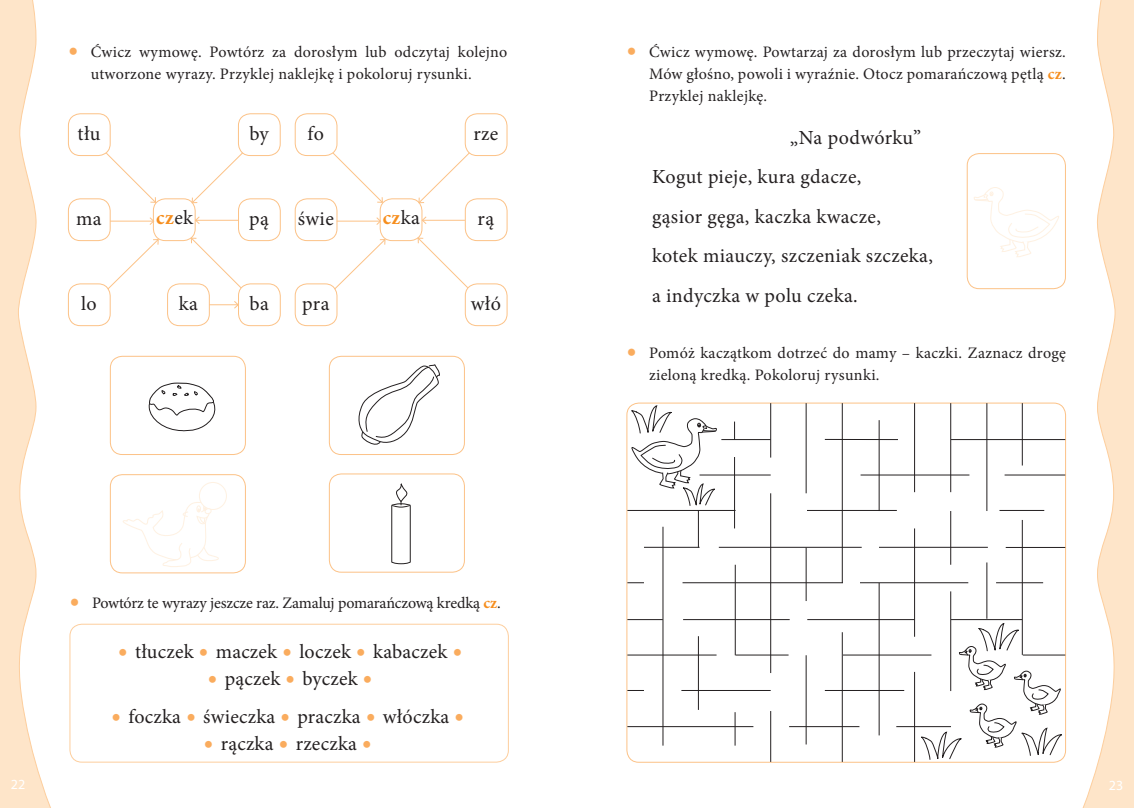
<style>
.page{position:relative;width:1134px;height:808px;background:#fff}
.page>*{position:absolute;margin:0;border:0;box-sizing:border-box;transform-origin:0 0}
.t1{font:20px/39.5px "Minion Pro";letter-spacing:.015em;color:#231f20}
.t2{font:700 20px "Minion Pro";color:#f68e1e}
.t3{font:16px/22px "Minion Pro";letter-spacing:.02em;color:#231f20}
.t4{font:16px "Minion Pro";letter-spacing:-.01em;color:#231f20}
.t5{font:14px "Myriad Pro";color:#fff}
.s1{font-weight:700;font-size:26px;color:#faac5e}
.s2{font-weight:400;color:#231f20}
.s3{font-weight:700;color:#f68e1e}
.s4{font-size:26px;color:#faac5e}
</style>
<div class="page">
<svg style="left:0;top:0;width:51px;height:808px"></svg>
<svg style="left:1082px;top:0;width:52px;height:808px"></svg>
<div style="left:68px;top:113px;width:43px;height:43px;border:1px solid #fcc287;border-radius:12px"></div>
<div style="left:238px;top:113px;width:43px;height:43px;border:1px solid #fcc287;border-radius:12px"></div>
<div style="left:68px;top:198px;width:43px;height:43px;border:1px solid #fcc287;border-radius:12px"></div>
<div style="left:238px;top:198px;width:43px;height:43px;border:1px solid #fcc287;border-radius:12px"></div>
<div style="left:68px;top:283px;width:43px;height:43px;border:1px solid #fcc287;border-radius:12px"></div>
<div style="left:238px;top:283px;width:43px;height:43px;border:1px solid #fcc287;border-radius:12px"></div>
<div style="left:153px;top:198px;width:43px;height:43px;border:1px solid #fcc287;border-radius:12px"></div>
<svg style="left:105px;top:152px;width:52px;height:51px"></svg>
<svg style="left:191px;top:152px;width:53px;height:52px"></svg>
<svg style="left:107px;top:238px;width:52px;height:52px"></svg>
<svg style="left:190px;top:237px;width:52px;height:52px"></svg>
<hr style="left:110px;top:221px;width:44px;height:1px;background:#fcc287">
<svg style="left:149px;top:217px;width:6px;height:9px"></svg>
<hr style="left:196px;top:220px;width:42px;height:1px;background:#fcc287">
<svg style="left:194px;top:216px;width:6px;height:9px"></svg>
<div style="left:295px;top:113px;width:42px;height:43px;border:1px solid #fcc287;border-radius:12px"></div>
<div style="left:465px;top:113px;width:42px;height:43px;border:1px solid #fcc287;border-radius:12px"></div>
<div style="left:295px;top:198px;width:42px;height:43px;border:1px solid #fcc287;border-radius:12px"></div>
<div style="left:465px;top:198px;width:42px;height:43px;border:1px solid #fcc287;border-radius:12px"></div>
<div style="left:295px;top:283px;width:42px;height:43px;border:1px solid #fcc287;border-radius:12px"></div>
<div style="left:465px;top:283px;width:42px;height:43px;border:1px solid #fcc287;border-radius:12px"></div>
<div style="left:380px;top:198px;width:42px;height:43px;border:1px solid #fcc287;border-radius:12px"></div>
<svg style="left:332px;top:152px;width:51px;height:51px"></svg>
<svg style="left:418px;top:152px;width:52px;height:52px"></svg>
<svg style="left:333px;top:238px;width:53px;height:52px"></svg>
<svg style="left:417px;top:237px;width:52px;height:52px"></svg>
<hr style="left:337px;top:221px;width:43px;height:1px;background:#fcc287">
<svg style="left:376px;top:217px;width:6px;height:9px"></svg>
<hr style="left:422px;top:220px;width:43px;height:1px;background:#fcc287">
<svg style="left:421px;top:216px;width:6px;height:9px"></svg>
<div style="left:168px;top:284px;width:41px;height:42px;background:#fff;border-radius:12px"></div>
<div style="left:167px;top:283px;width:43px;height:43px;border:1px solid #fcc287;border-radius:12px"></div>
<svg style="left:209px;top:300px;width:30px;height:9px"></svg>
<div style="left:69px;top:624px;width:440px;height:139px;border:1px solid #fdce9d;border-radius:12px"></div>
<div style="left:329px;top:473px;width:136px;height:100px;border:1px solid #fcc287;border-radius:12px"></div>
<div style="left:329px;top:356px;width:136px;height:99px;border:1px solid #fcc287;border-radius:12px"></div>
<div style="left:110px;top:356px;width:136px;height:99px;border:1px solid #fcc287;border-radius:12px"></div>
<div style="left:110px;top:474px;width:136px;height:99px;border:1px solid #fcc287;border-radius:12px"></div>
<svg style="left:358px;top:364px;width:82px;height:81px"></svg>
<div style="left:199px;top:482px;width:28px;height:28px;border:1px solid #fef1e2;border-radius:50%"></div>
<svg style="left:123px;top:502px;width:96px;height:65px"></svg>
<svg style="left:391px;top:483px;width:20px;height:81px"></svg>
<div style="left:967px;top:153px;width:99px;height:136px;border:1px solid #fcc287;border-radius:12px"></div>
<svg style="left:974px;top:187px;width:85px;height:70px"></svg>
<hr style="left:721px;top:439px;width:50px;height:1px;background:#231f20">
<hr style="left:663px;top:527px;width:1px;height:219px;background:#231f20">
<hr style="left:699px;top:475px;width:72px;height:1px;background:#231f20">
<hr style="left:627px;top:510px;width:108px;height:1px;background:#231f20">
<svg style="left:627px;top:582px;width:17px;height:1px"></svg>
<hr style="left:627px;top:619px;width:36px;height:1px;background:#231f20">
<hr style="left:627px;top:655px;width:89px;height:1px;background:#231f20">
<svg style="left:627px;top:690px;width:17px;height:1px"></svg>
<hr style="left:627px;top:726px;width:126px;height:1px;background:#231f20">
<svg style="left:734px;top:422px;width:1px;height:17px"></svg>
<hr style="left:770px;top:403px;width:1px;height:55px;background:#231f20">
<hr style="left:806px;top:403px;width:1px;height:90px;background:#231f20">
<hr style="left:842px;top:403px;width:1px;height:180px;background:#231f20">
<hr style="left:879px;top:420px;width:1px;height:91px;background:#231f20">
<hr style="left:914px;top:403px;width:1px;height:89px;background:#231f20">
<hr style="left:950px;top:403px;width:1px;height:89px;background:#231f20">
<hr style="left:986px;top:403px;width:1px;height:108px;background:#231f20">
<hr style="left:1022px;top:403px;width:1px;height:62px;background:#231f20">
<svg style="left:630px;top:405px;width:88px;height:143px"></svg>
<hr style="left:734px;top:457px;width:1px;height:71px;background:#231f20">
<hr style="left:825px;top:439px;width:73px;height:1px;background:#231f20">
<hr style="left:770px;top:493px;width:1px;height:180px;background:#231f20">
<hr style="left:807px;top:510px;width:90px;height:1px;background:#231f20">
<hr style="left:735px;top:565px;width:1px;height:90px;background:#231f20">
<hr style="left:719px;top:547px;width:143px;height:1px;background:#231f20">
<hr style="left:682px;top:582px;width:161px;height:1px;background:#231f20">
<hr style="left:698px;top:636px;width:1px;height:74px;background:#231f20">
<hr style="left:735px;top:655px;width:53px;height:1px;background:#231f20">
<hr style="left:683px;top:619px;width:107px;height:1px;background:#231f20">
<hr style="left:681px;top:690px;width:90px;height:1px;background:#231f20">
<hr style="left:735px;top:712px;width:1px;height:34px;background:#231f20">
<hr style="left:825px;top:690px;width:79px;height:1px;background:#231f20">
<hr style="left:770px;top:711px;width:1px;height:51px;background:#231f20">
<hr style="left:806px;top:655px;width:1px;height:89px;background:#231f20">
<hr style="left:843px;top:655px;width:88px;height:1px;background:#231f20">
<hr style="left:789px;top:726px;width:70px;height:1px;background:#231f20">
<hr style="left:807px;top:619px;width:107px;height:1px;background:#231f20">
<hr style="left:842px;top:632px;width:1px;height:130px;background:#231f20">
<hr style="left:860px;top:582px;width:108px;height:1px;background:#231f20">
<hr style="left:914px;top:528px;width:1px;height:109px;background:#231f20">
<hr style="left:879px;top:583px;width:1px;height:152px;background:#231f20">
<hr style="left:950px;top:511px;width:1px;height:54px;background:#231f20">
<hr style="left:999px;top:510px;width:45px;height:1px;background:#231f20">
<hr style="left:986px;top:562px;width:1px;height:57px;background:#231f20">
<hr style="left:1006px;top:547px;width:59px;height:1px;background:#231f20">
<hr style="left:879px;top:547px;width:109px;height:1px;background:#231f20">
<hr style="left:996px;top:582px;width:47px;height:1px;background:#231f20">
<hr style="left:1023px;top:655px;width:42px;height:1px;background:#231f20">
<hr style="left:950px;top:591px;width:1px;height:100px;background:#231f20">
<hr style="left:914px;top:672px;width:1px;height:90px;background:#231f20">
<hr style="left:951px;top:619px;width:71px;height:1px;background:#231f20">
<hr style="left:896px;top:726px;width:55px;height:1px;background:#231f20">
<hr style="left:806px;top:547px;width:1px;height:54px;background:#231f20">
<hr style="left:860px;top:475px;width:109px;height:1px;background:#231f20">
<hr style="left:951px;top:439px;width:114px;height:1px;background:#231f20">
<hr style="left:1004px;top:475px;width:61px;height:1px;background:#231f20">
<hr style="left:1022px;top:520px;width:1px;height:135px;background:#231f20">
<svg style="left:148px;top:382px;width:68px;height:50px"></svg>
<svg style="left:921px;top:623px;width:141px;height:137px"></svg>
<p class="t3" style="left:91px;top:41px;width:418px;text-indent:-23px"><span class="s1">•</span> Ćwicz wymowę. Powtórz za dorosłym lub odczytaj kolejno utworzone wyrazy. Przyklej naklejkę i pokoloruj rysunki.</p>
<p class="t1" style="left:78px;top:114px;width:24px">tłu</p>
<p class="t1" style="left:249px;top:114px;width:21px">by</p>
<p class="t1" style="left:308px;top:114px;width:18px">fo</p>
<p class="t1" style="left:473px;top:114px;width:27px">rze</p>
<p class="t2" style="left:156px;top:204px;width:38px">cz<span class="s2">ek</span></p>
<p class="t1" style="left:76px;top:199px;width:27px">ma</p>
<p class="t1" style="left:249px;top:199px;width:21px">pą</p>
<p class="t2" style="left:383px;top:204px;width:39px">cz<span class="s2">ka</span></p>
<p class="t1" style="left:298px;top:199px;width:38px">świe</p>
<p class="t1" style="left:478px;top:199px;width:18px">rą</p>
<p class="t1" style="left:179px;top:284px;width:21px">ka</p>
<p class="t1" style="left:302px;top:284px;width:29px">pra</p>
<p class="t1" style="left:471px;top:284px;width:32px">włó</p>
<p class="t1" style="left:81px;top:284px;width:17px">lo</p>
<p class="t1" style="left:249px;top:284px;width:21px">ba</p>
<p class="t4" style="left:69px;top:593px;width:433px"><span class="s1">•</span> Powtórz te wyrazy jeszcze raz. Zamaluj pomarańczową kredką <span class="s3">cz</span>.</p>
<p class="t1" style="left:118px;top:631px;width:346px"><span class="s4">•</span> tłuczek <span class="s4">•</span> maczek <span class="s4">•</span> loczek <span class="s4">•</span> kabaczek <span class="s4">•</span></p>
<p class="t1" style="left:207px;top:658px;width:167px"><span class="s4">•</span> pączek <span class="s4">•</span> byczek <span class="s4">•</span></p>
<p class="t1" style="left:111px;top:697px;width:355px"><span class="s4">•</span> foczka <span class="s4">•</span> świeczka <span class="s4">•</span> praczka <span class="s4">•</span> włóczka <span class="s4">•</span></p>
<p class="t1" style="left:203px;top:724px;width:170px"><span class="s4">•</span> rączka <span class="s4">•</span> rzeczka <span class="s4">•</span></p>
<p class="t3" style="left:649px;top:41px;width:418px;text-align:justify;text-indent:-23px"><span class="s1">•</span> Ćwicz wymowę. Powtarzaj za dorosłym lub przeczytaj wiersz.<br>Mów głośno, powoli i wyraźnie. Otocz pomarańczową pętlą <span class="s3">cz</span>.<br>Przyklej naklejkę.</p>
<p class="t1" style="left:652px;top:117px;width:282px;text-indent:138px">„Na podwórku”<br>Kogut pieje, kura gdacze,<br>gąsior gęga, kaczka kwacze,<br>kotek miauczy, szczeniak szczeka, a indyczka w polu czeka.</p>
<p class="t3" style="left:649px;top:341px;width:418px;text-indent:-23px"><span class="s1">•</span> Pomóż kaczątkom dotrzeć do mamy – kaczki. Zaznacz drogę zieloną kredką. Pokoloruj rysunki.</p>
<p class="t5" style="left:11px;top:776px;width:16px">22</p>
<p class="t5" style="left:1109px;top:776px;width:16px">23</p>
</div>
